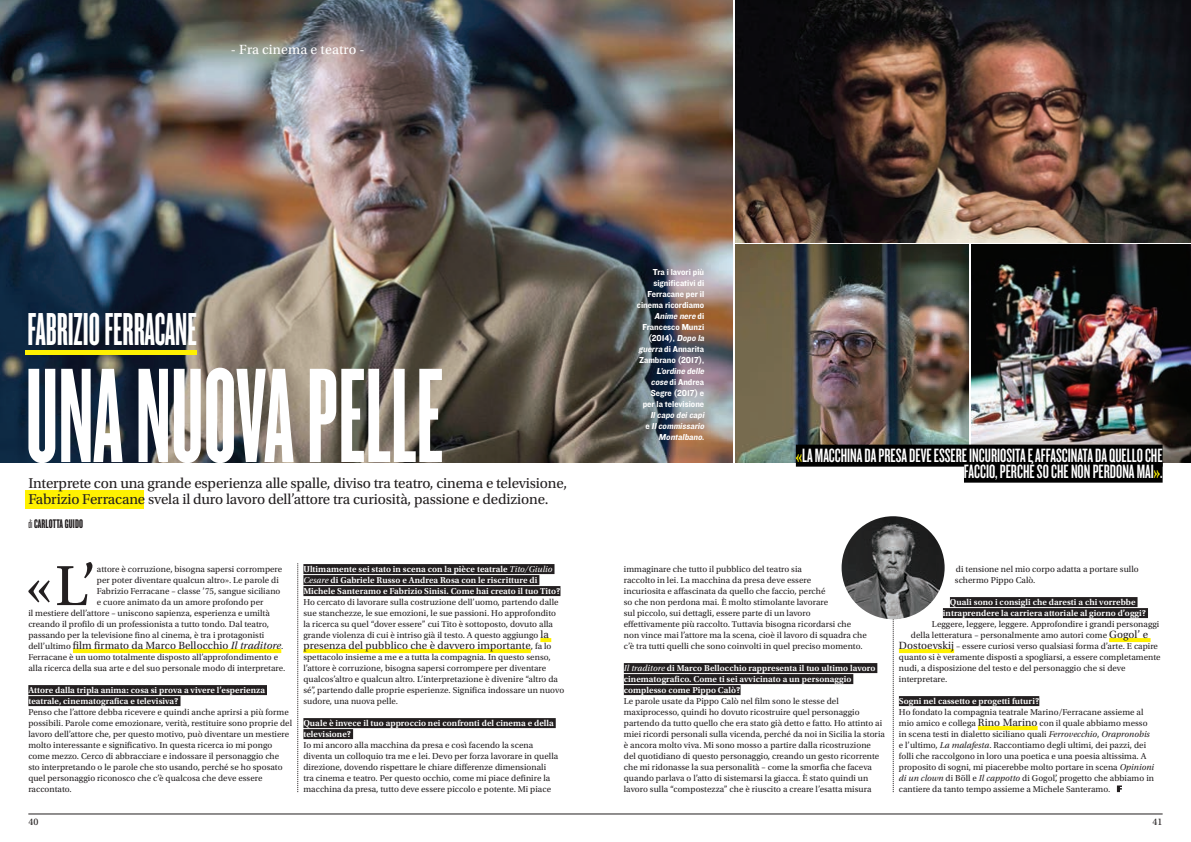
<style>
.page{position:relative;width:1191px;height:842px;background:#fff}
.page>*{position:absolute;margin:0;border:0;box-sizing:border-box;transform-origin:0 0}
.t1{font:140px "Knockout HTF66 Full Flyweight";color:#fff}
.t2{font:59.5px "Utopia Std";color:#231f20}
.t3{font:48px "Knockout HTF66 Full Flyweight";color:#fff}
.t4{font:20px/16px "Knockout HTF47 Bantamweight";color:#fff;text-align:right}
.t5{font:15px/16px "Utopia Std";letter-spacing:-.01em;color:#231f20}
.t6{font:14px "Utopia Std";letter-spacing:.01em;color:#fff}
.t7{font:13px "Knockout HTF67 Full Bantamwt";letter-spacing:.01em;color:#231f20}
.t8{font:11px "Utopia Std";letter-spacing:.005em;color:#231f20}
.t9{font:10px "Utopia Std";color:#231f20}
.t10{font:9px/11px "Utopia Std";letter-spacing:.005em;color:#231f20}
.TEXT_QUESTION{font:600 9px/11px "Utopia Std";letter-spacing:.005em;color:#fff}
.t11{font:9px/11px "Knockout HTF51 Middleweight";color:#fff;text-align:right}
.s1{font-family:"Knockout HTF26 Junior Flyweight"}
.s2{font-size:9px}
.s3{font-style:italic}
.s4{font-weight:400;font-style:italic}
.s5{font-size:11px}
.s6{color:#fff101}
</style>
<div class="page">
<img style="left:0;top:0;width:733px;height:462px">
<div style="left:624px;top:663px;width:253px;height:10px;background:#231f20"></div>
<div style="left:624px;top:674px;width:229px;height:10px;background:#231f20"></div>
<div style="left:624px;top:685px;width:116px;height:10px;background:#231f20"></div>
<div style="left:26px;top:490px;width:118px;height:18px;background:#fff101"></div>
<svg style="left:893px;top:619px;width:1px;height:173px"></svg>
<hr style="left:28px;top:814px;width:1134px;height:1px;background:#231f20">
<div style="left:950px;top:597px;width:187px;height:10px;background:#231f20"></div>
<div style="left:943px;top:608px;width:205px;height:10px;background:#231f20"></div>
<svg style="left:1109px;top:638px;width:41px;height:4px"></svg>
<svg style="left:899px;top:649px;width:55px;height:4px"></svg>
<div style="left:899px;top:696px;width:140px;height:10px;background:#231f20"></div>
<svg style="left:978px;top:726px;width:59px;height:4px"></svg>
<svg style="left:73px;top:649px;width:208px;height:4px"></svg>
<div style="left:28px;top:685px;width:239px;height:10px;background:#231f20"></div>
<div style="left:28px;top:696px;width:152px;height:10px;background:#231f20"></div>
<div style="left:303px;top:564px;width:251px;height:10px;background:#231f20"></div>
<div style="left:303px;top:575px;width:236px;height:10px;background:#231f20"></div>
<div style="left:303px;top:586px;width:257px;height:10px;background:#231f20"></div>
<svg style="left:540px;top:638px;width:11px;height:4px"></svg>
<svg style="left:303px;top:649px;width:228px;height:4px"></svg>
<div style="left:303px;top:718px;width:253px;height:10px;background:#231f20"></div>
<div style="left:303px;top:729px;width:50px;height:10px;background:#231f20"></div>
<svg style="left:297px;top:563px;width:1px;height:229px"></svg>
<img style="left:841px;top:516px;width:103px;height:103px;border-radius:51px">
<hr style="left:26px;top:351px;width:171px;height:4px;background:#fff101">
<img style="left:735px;top:0;width:456px;height:242px">
<img style="left:735px;top:245px;width:234px;height:217px">
<img style="left:971px;top:245px;width:220px;height:217px">
<div style="left:796px;top:445px;width:366px;height:22px;background:#010101"></div>
<div style="left:964px;top:461px;width:198px;height:22px;background:#010101"></div>
<svg style="left:1117px;top:785px;width:5px;height:7px"></svg>
<p class="t6" style="left:231px;top:42px;width:135px">- Fra cinema e teatro -</p>
<p class="t3" style="left:27px;top:305px;width:171px">FABRIZIO FERRACANE</p>
<p class="t1" style="left:26px;top:346px;width:419px">UNA NUOVA PELLE</p>
<p class="t5" style="left:28px;top:475px;width:540px">Interprete con una grande esperienza alle spalle, diviso tra teatro, cinema e televisione,<br>Fabrizio Ferracane svela il duro lavoro dell’attore tra curiosità, passione e dedizione.</p>
<p class="t7" style="left:28px;top:517px;width:56px"><span class="s1">di</span> CARLOTTA GUIDO</p>
<p class="t2" style="left:26px;top:554px;width:72px">«L’</p>
<p class="t10" style="left:97px;top:564px;width:187px">attore è corruzione, bisogna sapersi corrompere</p>
<p class="t10" style="left:97px;top:575px;width:183px">per poter diventare qualcun altro». Le parole di</p>
<p class="t10" style="left:97px;top:586px;width:185px">Fabrizio Ferracane – classe ’75, sangue siciliano</p>
<p class="t10" style="left:97px;top:597px;width:168px">e cuore animato da un amore profondo per</p>
<p class="t10" style="left:28px;top:608px;width:243px">il mestiere dell’attore – uniscono sapienza, esperienza e umiltà</p>
<p class="t10" style="left:28px;top:619px;width:242px">creando il profilo di un professionista a tutto tondo. Dal teatro,</p>
<p class="t10" style="left:28px;top:630px;width:237px">passando per la televisione fino al cinema, è tra i protagonisti</p>
<p class="t8" style="left:28px;top:639px;width:257px"><span class="s2">dell’ultimo</span> film firmato da Marco Bellocchio <span class="s3">Il traditore</span><span class="s2">.</span></p>
<p class="t10" style="left:28px;top:652px;width:258px">Ferracane è un uomo totalmente disposto all’approfondimento e alla ricerca della sua arte e del suo personale modo di interpretare.</p>
<p class="TEXT_QUESTION" style="left:28px;top:685px;width:238px">Attore dalla tripla anima: cosa si prova a vivere l’esperienza teatrale, cinematografica e televisiva?</p>
<p class="t10" style="left:28px;top:707px;width:265px">Penso che l’attore debba ricevere e quindi anche aprirsi a più forme possibili. Parole come emozionare, verità, restituire sono proprie del lavoro dell’attore che, per questo motivo, può diventare un mestiere molto interessante e significativo. In questa ricerca io mi pongo come mezzo. Cerco di abbracciare e indossare il personaggio che sto interpretando o le parole che sto usando, perché se ho sposato quel personaggio riconosco che c’è qualcosa che deve essere raccontato.</p>
<p class="t9" style="left:28px;top:816px;width:11px">40</p>
<p class="TEXT_QUESTION" style="left:303px;top:564px;width:258px">Ultimamente sei stato in scena con la pièce teatrale <span class="s4">Tito/Giulio<br>Cesare</span> di Gabriele Russo e Andrea Rosa con le riscritture di<br>Michele Santeramo e Fabrizio Sinisi. Come hai creato il tuo Tito?</p>
<p class="t10" style="left:303px;top:597px;width:257px">Ho cercato di lavorare sulla costruzione dell’uomo, partendo dalle sue stanchezze, le sue emozioni, le sue passioni. Ho approfondito la ricerca su quel “dover essere” cui Tito è sottoposto, dovuto alla grande violenza di cui è intriso già il testo. A questo aggiungo <span class="s5">la</span></p>
<p class="t8" style="left:303px;top:639px;width:249px">presenza del pubblico che è davvero importante<span class="s2">, fa lo</span></p>
<p class="t10" style="left:303px;top:652px;width:262px">spettacolo insieme a me e a tutta la compagnia. In questo senso, l’attore è corruzione, bisogna sapersi corrompere per diventare qualcos’altro e qualcun altro. L’interpretazione è divenire “altro da sé”, partendo dalle proprie esperienze. Significa indossare un nuovo sudore, una nuova pelle.</p>
<p class="TEXT_QUESTION" style="left:303px;top:718px;width:252px">Quale è invece il tuo approccio nei confronti del cinema e della televisione?</p>
<p class="t10" style="left:303px;top:740px;width:256px">Io mi ancoro alla macchina da presa e così facendo la scena diventa un colloquio tra me e lei. Devo per forza lavorare in quella direzione, dovendo rispettare le chiare differenze dimensionali tra cinema e teatro. Per questo occhio, come mi piace definire la macchina da presa, tutto deve essere piccolo e potente. Mi piace</p>
<p class="t11" style="left:637px;top:267px;width:71px">Tra i lavori più significativi di<br>Ferracane per il cinema ricordiamo<br><span class="s3">Anime nere</span> d i<br>Francesco Munzi (2014), <span class="s3">Dopo la guerra</span> di Annarita<br>Zambrano (2017),<br><span class="s3">L’ordine delle cose</span> di Andrea<br>Segre (2017) e<br>per la televisione<br><span class="s3">Ilcapo deicapi<br></span>e <span class="s3">Ilcommissario<br>Montalbano</span>.</p>
<p class="t4" style="left:796px;top:447px;width:368px"><span class="s6">«</span>LA MACCHINA DA PRESA DEVE ESSERE INCURIOSITA E AFFASCINATA DA QUELLO CHE<br>FACCIO, PERCHÉ SO CHE NON PERDONA MAI<span class="s6">»</span>.</p>
<p class="t10" style="left:624px;top:564px;width:244px">immaginare che tutto il pubblico del teatro sia<br>raccolto in lei. La macchina da presa deve essere<br>incuriosita e affascinata da quello che faccio, perché<br>so che non perdona mai. È molto stimolante lavorare<br>sul piccolo, sui dettagli, essere parte di un lavoro effettivamente più raccolto. Tuttavia bisogna ricordarsi che non vince mai l’attore ma la scena, cioè il lavoro di squadra che c’è tra tutti quelli che sono coinvolti in quel preciso momento.</p>
<p class="TEXT_QUESTION" style="left:624px;top:663px;width:253px"><span class="s4">Il traditore</span> di Marco Bellocchio rappresenta il tuo ultimo lavoro cinematografico. Come ti sei avvicinato a un personaggio complesso come Pippo Calò?</p>
<p class="t10" style="left:624px;top:696px;width:263px">Le parole usate da Pippo Calò nel film sono le stesse del maxiprocesso, quindi ho dovuto ricostruire quel personaggio partendo da tutto quello che era stato già detto e fatto. Ho attinto ai miei ricordi personali sulla vicenda, perché da noi in Sicilia la storia è ancora molto viva. Mi sono mosso a partire dalla ricostruzione del quotidiano di questo personaggio, creando un gesto ricorrente che mi ridonasse la sua personalità – come la smorfia che faceva quando parlava o l’atto di sistemarsi la giacca. È stato quindi un lavoro sulla “compostezza” che è riuscito a creare l’esatta misura</p>
<p class="t10" style="left:955px;top:564px;width:185px">di tensione nel mio corpo adatta a portare sullo schermo Pippo Calò.</p>
<p class="TEXT_QUESTION" style="left:943px;top:597px;width:205px;text-align:center">Quali sono i consigli che daresti a chi vorrebbe intraprendere la carriera attoriale al giorno d’oggi?</p>
<p class="t10" style="left:932px;top:619px;width:229px">Leggere, leggere, leggere. Approfondire i grandi personaggi</p>
<p class="t10" style="left:911px;top:630px;width:239px">della letteratura – personalmente amo autori come <span class="s5">Gogol’ e</span></p>
<p class="t10" style="left:899px;top:641px;width:261px"><span class="s5">Dostoevskij</span> – essere curiosi verso qualsiasi forma d’arte. E capire</p>
<p class="t10" style="left:899px;top:652px;width:263px">quanto si è veramente disposti a spogliarsi, a essere completamente</p>
<p class="t10" style="left:899px;top:663px;width:228px">nudi, a disposizione del testo e del personaggio che si deve</p>
<p class="t10" style="left:899px;top:674px;width:50px">interpretare.</p>
<p class="TEXT_QUESTION" style="left:899px;top:696px;width:142px">Sogni nel cassetto e progetti futuri?</p>
<p class="t10" style="left:899px;top:707px;width:257px">Ho fondato la compagnia teatrale Marino/Ferracane assieme al mio amico e collega <span class="s5">Rino Marino</span> con il quale abbiamo messo in scena testi in dialetto siciliano quali <span class="s3">Ferrovecchio</span>, <span class="s3">Orapronobis </span>e l’ultimo, <span class="s3">La malafesta</span>. Raccontiamo degli ultimi, dei pazzi, dei folli che raccolgono in loro una poetica e una poesia altissima. A proposito di sogni, mi piacerebbe molto portare in scena <span class="s3">Opinioni di un clown</span> di Böll e <span class="s3">Il cappotto</span> di Gogol’, progetto che abbiamo in cantiere da tanto tempo assieme a Michele Santeramo.</p>
<p class="t9" style="left:1152px;top:816px;width:11px">41</p>
</div>
